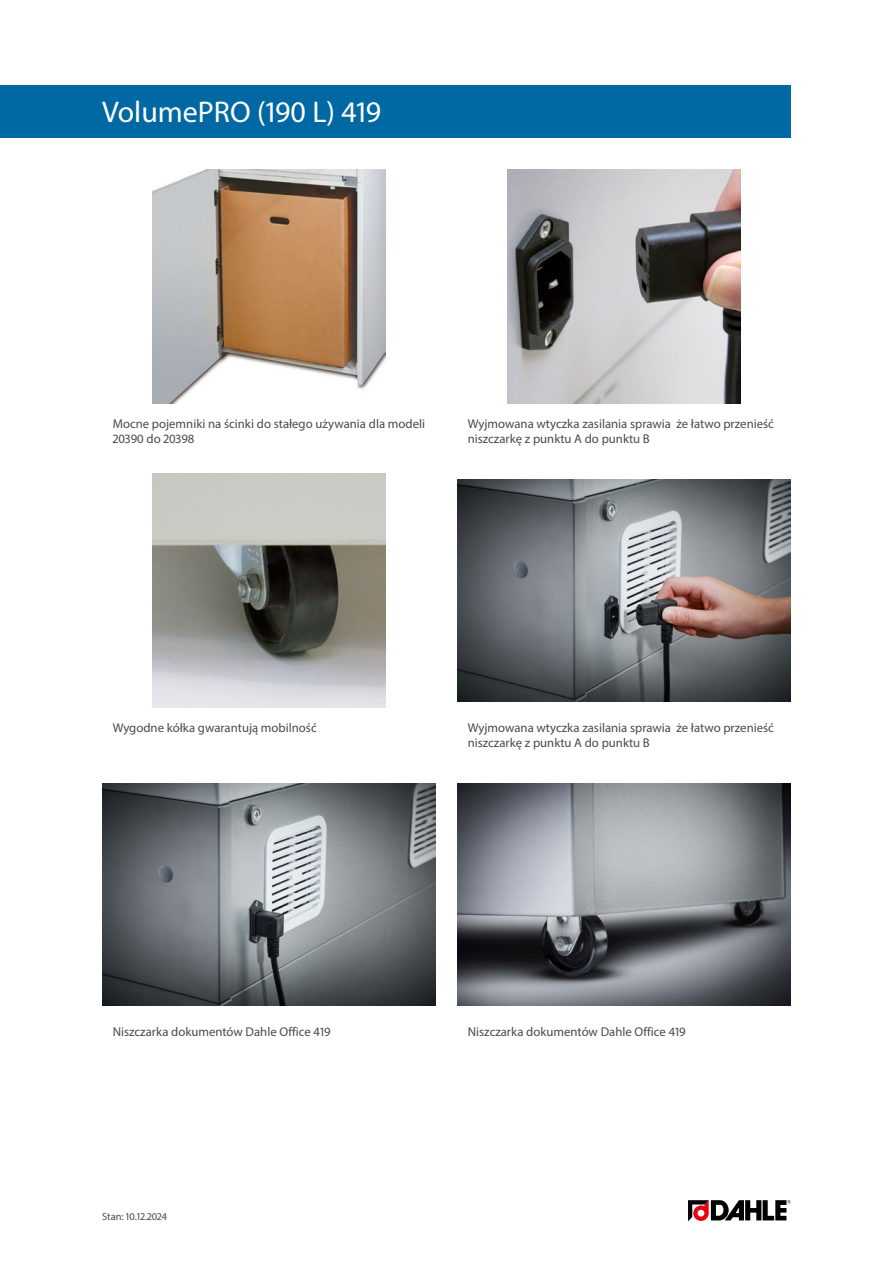
<style>
.page{position:relative;width:893px;height:1263px;background:#fff}
.page>*{position:absolute;margin:0;border:0;box-sizing:border-box;transform-origin:0 0}
.Produktname{font:30px "Myriad Pro";color:#fff}
.Fliesstexte{font:12.75px/15.3px "Myriad Pro";color:#4a4a49}
.t1{font:10.5px "Myriad Pro";color:#4a4a49}
</style>
<div class="page">
<img style="left:152px;top:169px;width:234px;height:234px">
<img style="left:507px;top:169px;width:234px;height:234px">
<img style="left:152px;top:473px;width:234px;height:234px">
<img style="left:457px;top:479px;width:334px;height:223px">
<img style="left:102px;top:783px;width:334px;height:223px">
<img style="left:457px;top:783px;width:334px;height:223px">
<svg style="left:688px;top:1200px;width:103px;height:21px"></svg>
<div style="left:0;top:85px;width:791px;height:53px;background:#0069a4"></div>
<p class="Produktname" style="left:102px;top:94px;width:281px">VolumePRO (190 L) 419</p>
<p class="Fliesstexte" style="left:113px;top:416px;width:314px">Mocne pojemniki na ścinki do stałego używania dla modeli<br>20390 do 20398</p>
<p class="Fliesstexte" style="left:468px;top:416px;width:308px">Wyjmowana wtyczka zasilania sprawia że łatwo przenieść niszczarkę z punktu A do punktu B</p>
<p class="Fliesstexte" style="left:113px;top:720px;width:206px">Wygodne kółka gwarantują mobilność</p>
<p class="Fliesstexte" style="left:468px;top:720px;width:308px">Wyjmowana wtyczka zasilania sprawia że łatwo przenieść niszczarkę z punktu A do punktu B</p>
<p class="Fliesstexte" style="left:113px;top:1024px;width:219px">Niszczarka dokumentów Dahle Office 419</p>
<p class="Fliesstexte" style="left:468px;top:1024px;width:219px">Niszczarka dokumentów Dahle Office 419</p>
<p class="t1" style="left:102px;top:1210px;width:66px">Stan: 10.12.2024</p>
</div>
